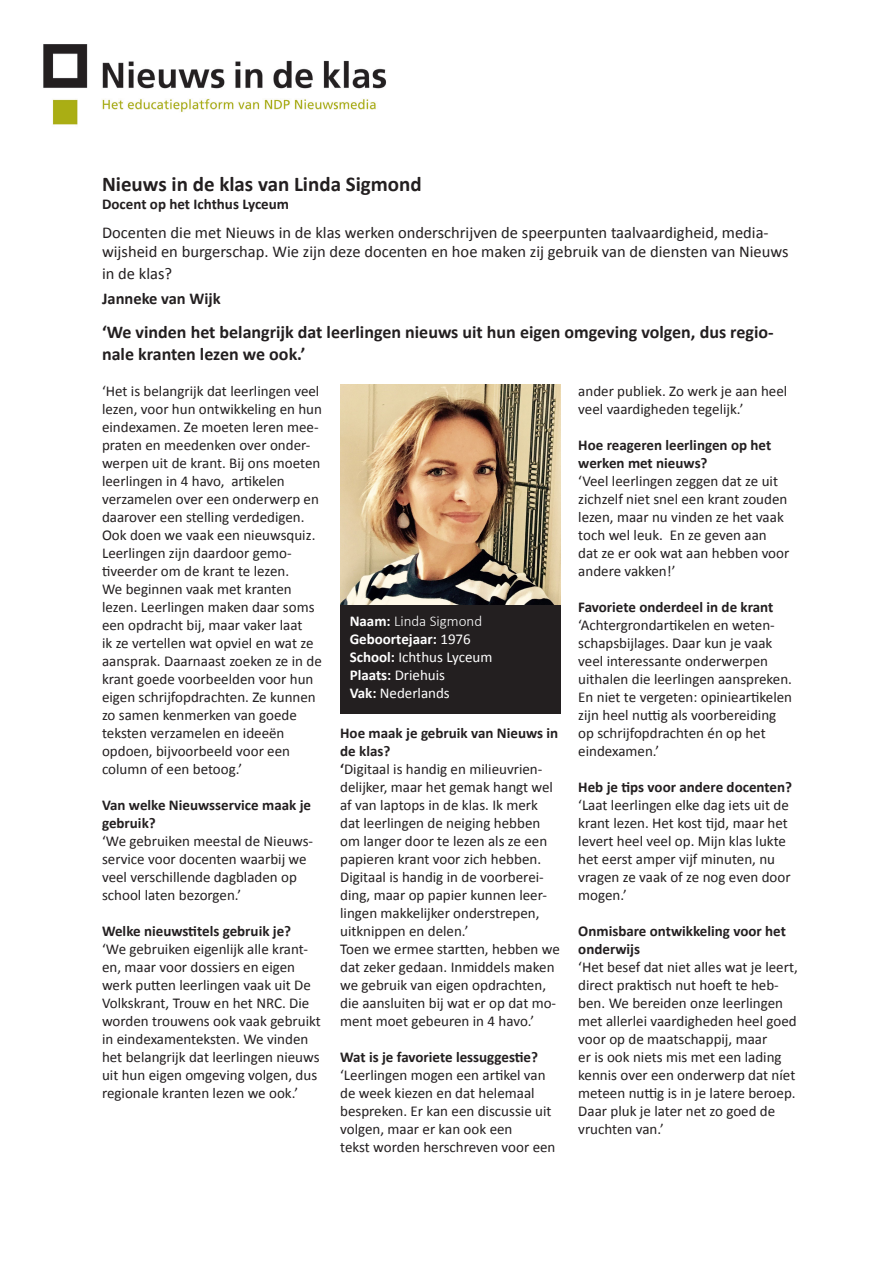
<style>
.page{position:relative;width:893px;height:1263px;background:#fff}
.page>*{position:absolute;margin:0;border:0;box-sizing:border-box;transform-origin:0 0}
.t1{font:700 21px "Calibri";color:#231f20}
.t2{font:700 18px "Calibri";color:#231f20}
.t3{font:16.5px/21.6px "Calibri";color:#231f20}
.t4{font:700 16.5px "Calibri";color:#231f20}
.t5{font:15px/18px "Calibri";color:#231f20}
.t6{font:700 15px/18px "Calibri";color:#231f20}
.t7{font:15px "Calibri";color:#fff}
.t8{font:300 15px "Calibri";color:#fff}
.t9{font:700 15px "Calibri";color:#fff}
.s1{font-weight:700}
.s2{font-weight:400}
</style>
<div class="page">
<img style="left:43px;top:44px;width:344px;height:81px">
<img style="left:340px;top:385px;width:220px;height:220px">
<div style="left:340px;top:605px;width:220px;height:108px;background:#231f20"></div>
<p class="t1" style="left:102px;top:169px;width:321px">Nieuws in de klas van Linda Sigmond</p>
<p class="t6" style="left:102px;top:195px;width:189px">Docent op het Ichthus Lyceum</p>
<p class="t3" style="left:102px;top:221px;width:668px">Docenten die met Nieuws in de klas werken onderschrijven de speerpunten taalvaardigheid, media-</p>
<p class="t3" style="left:102px;top:241px;width:688px">wijsheid en burgerschap. Wie zijn deze docenten en hoe maken zij gebruik van de diensten van Nieuws in de klas?</p>
<p class="t4" style="left:102px;top:287px;width:120px">Janneke van Wijk</p>
<p class="t2" style="left:102px;top:320px;width:673px">‘We vinden het belangrijk dat leerlingen nieuws uit hun eigen omgeving volgen, dus regio-</p>
<p class="t2" style="left:102px;top:341px;width:205px">nale kranten lezen we ook.’</p>
<p class="t5" style="left:102px;top:382px;width:221px">‘Het is belangrijk dat leerlingen veel lezen, voor hun ontwikkeling en hun eindexamen. Ze moeten leren mee&shy;praten en meedenken over onder&shy;werpen uit de krant. Bij ons moeten leerlingen in 4 havo, artikelen verzamelen over een onderwerp en daarover een stelling verdedigen.<br>Ook doen we vaak een nieuwsquiz.<br>Leerlingen zijn daardoor gemo&shy;tiveerder om de krant te lezen.</p>
<p class="t5" style="left:102px;top:580px;width:221px">We beginnen vaak met kranten lezen. Leerlingen maken daar soms een opdracht bij, maar vaker laat<br>ik ze vertellen wat opviel en wat ze aansprak. Daarnaast zoeken ze in de krant goede voorbeelden voor hun eigen schrijfopdrachten. Ze kunnen zo samen kenmerken van goede teksten verzamelen en ideeën opdoen, bijvoorbeeld voor een column of een betoog.’</p>
<p class="t6" style="left:102px;top:796px;width:211px">Van welke Nieuwsservice maak je gebruik?</p>
<p class="t5" style="left:102px;top:832px;width:213px">‘We gebruiken meestal de Nieuws&shy;service voor docenten waarbij we veel verschillende dagbladen op school laten bezorgen.’</p>
<p class="t6" style="left:102px;top:922px;width:191px">Welke nieuwstitels gebruik je?</p>
<p class="t5" style="left:102px;top:940px;width:220px">‘We gebruiken eigenlijk alle krant&shy;en, maar voor dossiers en eigen werk putten leerlingen vaak uit De Volkskrant, Trouw en het NRC. Die worden trouwens ook vaak gebruikt in eindexamenteksten. We vinden het belangrijk dat leerlingen nieuws uit hun eigen omgeving volgen, dus regionale kranten lezen we ook.’</p>
<p class="t8" style="left:350px;top:611px;width:134px"><span class="s1">Naam:</span> Linda Sigmond</p>
<p class="t9" style="left:350px;top:628px;width:123px">Geboortejaar: <span class="s2">1976</span></p>
<p class="t7" style="left:350px;top:646px;width:144px"><span class="s1">School:</span> Ichthus Lyceum</p>
<p class="t7" style="left:350px;top:664px;width:97px"><span class="s1">Plaats:</span> Driehuis</p>
<p class="t7" style="left:350px;top:682px;width:102px"><span class="s1">Vak:</span> Nederlands</p>
<p class="t6" style="left:340px;top:724px;width:220px">Hoe maak je gebruik van Nieuws in</p>
<p class="t6" style="left:340px;top:742px;width:52px">de klas?</p>
<p class="t5" style="left:340px;top:760px;width:214px"><span class="s1">‘</span>Digitaal is handig en milieuvrien&shy;delijker, maar het gemak hangt wel</p>
<p class="t5" style="left:340px;top:796px;width:209px">af van laptops in de klas. Ik merk dat leerlingen de neiging hebben om langer door te lezen als ze een papieren krant voor zich hebben.<br>Digitaal is handig in de voorberei&shy;ding, maar op papier kunnen leer&shy;lingen makkelijker onderstrepen, uitknippen en delen.’</p>
<p class="t5" style="left:340px;top:940px;width:221px">Toen we ermee startten, hebben we dat zeker gedaan. Inmiddels maken we gebruik van eigen opdrachten, die aansluiten bij wat er op dat mo&shy;ment moet gebeuren in 4 havo.’</p>
<p class="t6" style="left:340px;top:1048px;width:199px">Wat is je favoriete lessuggestie?</p>
<p class="t5" style="left:340px;top:1066px;width:213px">‘Leerlingen mogen een artikel van de week kiezen en dat helemaal bespreken. Er kan een discussie uit volgen, maar er kan ook een</p>
<p class="t5" style="left:340px;top:1138px;width:217px">tekst worden herschreven voor een</p>
<p class="t5" style="left:578px;top:382px;width:210px">ander publiek. Zo werk je aan heel veel vaardigheden tegelijk.’</p>
<p class="t6" style="left:578px;top:436px;width:194px">Hoe reageren leerlingen op het werken met nieuws?</p>
<p class="t5" style="left:578px;top:472px;width:213px">‘Veel leerlingen zeggen dat ze uit zichzelf niet snel een krant zouden lezen, maar nu vinden ze het vaak toch wel leuk. En ze geven aan dat ze er ook wat aan hebben voor andere vakken!’</p>
<p class="t6" style="left:578px;top:598px;width:197px">Favoriete onderdeel in de krant</p>
<p class="t5" style="left:578px;top:616px;width:215px">‘Achtergrondartikelen en weten&shy;schapsbijlages. Daar kun je vaak veel interessante onderwerpen uithalen die leerlingen aanspreken.<br>En niet te vergeten: opinieartikelen zijn heel nuttig als voorbereiding op schrijfopdrachten én op het eindexamen.’</p>
<p class="t6" style="left:578px;top:778px;width:215px">Heb je tips voor andere docenten?</p>
<p class="t5" style="left:578px;top:796px;width:214px">‘Laat leerlingen elke dag iets uit de krant lezen. Het kost tijd, maar het levert heel veel op. Mijn klas lukte het eerst amper vijf minuten, nu vragen ze vaak of ze nog even door mogen.’</p>
<p class="t6" style="left:578px;top:922px;width:209px">Onmisbare ontwikkeling voor het onderwijs</p>
<p class="t5" style="left:578px;top:958px;width:221px">‘Het besef dat niet alles wat je leert, direct praktisch nut hoeft te heb&shy;ben. We bereiden onze leerlingen met allerlei vaardigheden heel goed voor op de maatschappij, maar<br>er is ook niets mis met een lading kennis over een onderwerp dat níet meteen nuttig is in je latere beroep.<br>Daar pluk je later net zo goed de vruchten van.’</p>
</div>
